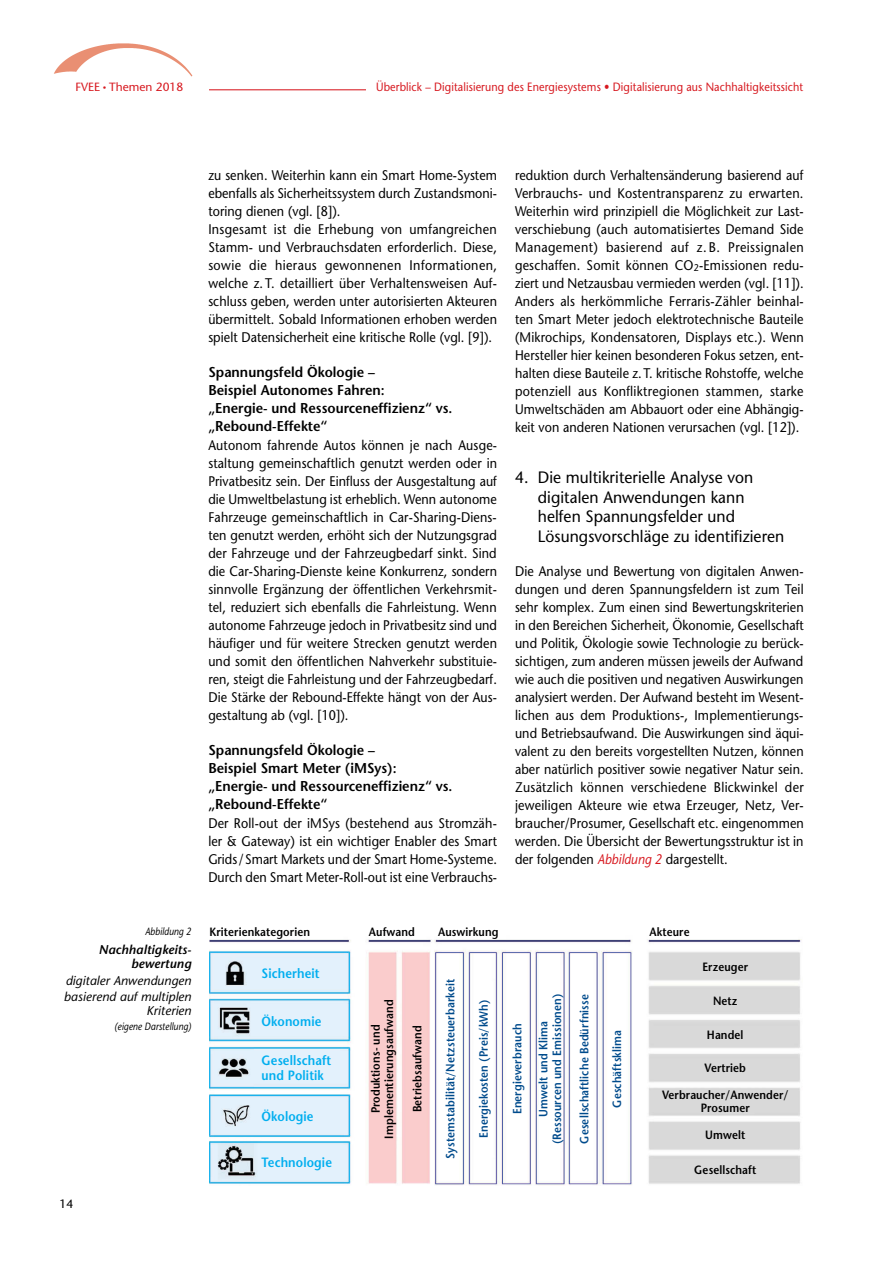
<style>
.page{position:relative;width:893px;height:1263px;background:#fff}
.page>*{position:absolute;margin:0;border:0;box-sizing:border-box;transform-origin:0 0}
.t1{font:16.5px/19.5px "Stone Sans";letter-spacing:.005em;color:#000;scale:.95 1}
.t2{font:600 14.25px/18px "Stone Sans";color:#000;scale:.95 1}
.t3{font:13.95px/18px "Stone Sans";letter-spacing:.005em;color:#000;text-align:justify;scale:.9 1}
.t4{font:600 13.5px/15px "Stone Sans";letter-spacing:.01em;color:#00aeef;scale:.9 1}
.t5{font:italic 12.75px/16.4px "Stone Sans";letter-spacing:.005em;color:#000}
.t6{font:italic 600 12.75px/14.2px "Stone Sans";letter-spacing:.005em;color:#000;text-align:right}
.t7{font:600 12px/13.5px "Stone Sans";letter-spacing:.01em;color:#000;text-align:center;scale:.9 1}
.t8{font:600 12px/13.5px "Stone Sans";letter-spacing:.01em;color:#004b8c;text-align:center;scale:.9 1}
.t9{font:12px "Stone Sans";letter-spacing:.01em;color:#d71920;scale:.9 1}
.t10{font:12px "Stone Sans";color:#000}
.t11{font:11.85px "Stone Sans";color:#d71920}
.t12{font:italic 10.5px "Stone Sans";letter-spacing:.005em;color:#000;scale:.85 1}
.s1{font-weight:700;font-size:6.9px}
.s2{font-style:italic;color:#d71920}
</style>
<div class="page">
<hr style="left:209px;top:89px;width:595px;height:1px;background:#d71920">
<img style="left:54px;top:43px;width:139px;height:34px">
<div style="left:366px;top:71px;width:441px;height:30px;background:#fff"></div>
<img style="left:209px;top:939px;width:593px;height:246px">
<p class="t11" style="left:76px;top:80px;width:109px">FVEE <span class="s1">•</span> Themen 2018</p>
<p class="t9" style="left:376px;top:80px;width:476px">Überblick – Digitalisierung des Energiesystems • Digitalisierung aus Nachhaltigkeitssicht</p>
<p class="t3" style="left:208px;top:166px;width:322px;text-align:left">zu senken. Weiterhin kann ein Smart Home-System ebenfalls als Sicherheitssystem durch Zustandsmoni&shy;toring dienen (vgl. [8]).<br>Insgesamt ist die Erhebung von umfangreichen Stamm- und Verbrauchsdaten erforderlich. Diese, sowie die hieraus gewonnenen Informationen, welche z. T. detailliert über Verhaltensweisen Auf&shy;schluss geben, werden unter autorisierten Akteuren übermittelt. Sobald Informationen erhoben werden spielt Datensicherheit eine kritische Rolle (vgl. [9]).</p>
<p class="t2" style="left:208px;top:363px;width:258px">Spannungsfeld Ökologie –<br>Beispiel Autonomes Fahren:<br>„Energie- und Ressourceneffizienz“ vs. „Rebound-Effekte“</p>
<p class="t3" style="left:208px;top:436px;width:322px">Autonom fahrende Autos können je nach Ausge&shy;staltung gemeinschaftlich genutzt werden oder in Privatbesitz sein. Der Einfluss der Ausgestaltung auf die Umweltbelastung ist erheblich. Wenn autonome Fahrzeuge gemeinschaftlich in Car-Sharing-Diens&shy;ten genutzt werden, erhöht sich der Nutzungsgrad der Fahrzeuge und der Fahrzeugbedarf sinkt. Sind die Car-Sharing-Dienste keine Konkurrenz, sondern sinnvolle Ergänzung der öffentlichen Verkehrsmit&shy;tel, reduziert sich ebenfalls die Fahrleistung. Wenn autonome Fahrzeuge jedoch in Privatbesitz sind und häufiger und für weitere Strecken genutzt werden und somit den öffentlichen Nahverkehr substituie&shy;ren, steigt die Fahrleistung und der Fahrzeugbedarf.<br>Die Stärke der Rebound-Effekte hängt von der Aus&shy;gestaltung ab (vgl. [10]).</p>
<p class="t2" style="left:208px;top:741px;width:258px">Spannungsfeld Ökologie –<br>Beispiel Smart Meter (iMSys): „Energie- und Ressourceneffizienz“ vs. „Rebound-Effekte“</p>
<p class="t3" style="left:208px;top:814px;width:322px">Der Roll-out der iMSys (bestehend aus Stromzäh&shy;ler &amp; Gateway) ist ein wichtiger Enabler des Smart Grids/Smart Markets und der Smart Home-Systeme.<br>Durch den Smart Meter-Roll-out ist eine Verbrauchs-</p>
<p class="t3" style="left:515px;top:166px;width:322px">reduktion durch Verhaltensänderung basierend auf Verbrauchs- und Kostentransparenz zu erwarten.<br>Weiterhin wird prinzipiell die Möglichkeit zur Last&shy;verschiebung (auch automatisiertes Demand Side Management) basierend auf z. B. Preissignalen geschaffen. Somit können CO<sub>2</sub>-Emissionen redu&shy;ziert und Netzausbau vermieden werden (vgl. [11]).<br>Anders als herkömmliche Ferraris-Zähler beinhal&shy;ten Smart Meter jedoch elektrotechnische Bauteile (Mikrochips, Kondensatoren, Displays etc.). Wenn Hersteller hier keinen besonderen Fokus setzen, ent&shy;halten diese Bauteile z.T. kritische Rohstoffe, welche potenziell aus Konfliktregionen stammen, starke Umweltschäden am Abbauort oder eine Abhängig&shy;keit von anderen Nationen verursachen (vgl. [12]).</p>
<p class="t1" style="left:538px;top:468px;width:261px;text-indent:-23px">4. Die multikriterielle Analyse von digitalen Anwendungen kann helfen Spannungsfelder und Lösungsvorschläge zu identifizieren</p>
<p class="t3" style="left:515px;top:562px;width:322px">Die Analyse und Bewertung von digitalen Anwen&shy;dungen und deren Spannungsfeldern ist zum Teil sehr komplex. Zum einen sind Bewertungskriterien in den Bereichen Sicherheit, Ökonomie, Gesellschaft und Politik, Ökologie sowie Technologie zu berück&shy;sichtigen, zum anderen müssen jeweils der Aufwand wie auch die positiven und negativen Auswirkungen analysiert werden. Der Aufwand besteht im Wesent&shy;lichen aus dem Produktions-, Implementierungs&shy;und Betriebsaufwand. Die Auswirkungen sind äqui&shy;valent zu den bereits vorgestellten Nutzen, können aber natürlich positiver sowie negativer Natur sein.<br>Zusätzlich können verschiedene Blickwinkel der jeweiligen Akteure wie etwa Erzeuger, Netz, Ver&shy;braucher/Prosumer, Gesellschaft etc. eingenommen werden. Die Übersicht der Bewertungsstruktur ist in der folgenden <span class="s2">Abbildung 2</span> dargestellt.</p>
<p class="t12" style="left:145px;top:925px;width:56px">Abbildung 2</p>
<p class="t6" style="left:99px;top:942px;width:94px">Nachhaltigkeits&shy;bewertung</p>
<p class="t5" style="left:64px;top:972px;width:129px">digitaler Anwendungen basierend auf multiplen</p>
<p class="t5" style="left:147px;top:1002px;width:46px">Kriterien</p>
<p class="t12" style="left:114px;top:1020px;width:92px">(eigene Darstellung)</p>
<p class="t10" style="left:60px;top:1197px;width:15px">14</p>
<p class="t7" style="left:209px;top:924px;width:113px">Kriterienkategorien</p>
<p class="t7" style="left:369px;top:924px;width:53px">Aufwand</p>
<p class="t7" style="left:438px;top:924px;width:69px">Auswirkung</p>
<p class="t7" style="left:649px;top:924px;width:46px">Akteure</p>
<p class="t4" style="left:261px;top:966px;width:66px">Sicherheit</p>
<p class="t4" style="left:261px;top:1014px;width:68px">Ökonomie</p>
<p class="t4" style="left:261px;top:1053px;width:79px">Gesellschaft und Politik</p>
<p class="t4" style="left:261px;top:1108px;width:59px">Ökologie</p>
<p class="t4" style="left:261px;top:1155px;width:80px">Technologie</p>
<p class="t7" style="left:369px;top:1139px;width:156px;rotate:-90deg">Produktions- und<br>Implementierungsaufwand</p>
<p class="t7" style="left:411px;top:1112px;width:98px;rotate:-90deg">Betriebsaufwand</p>
<p class="t8" style="left:443px;top:1159px;width:201px;rotate:-90deg">Systemstabilität/Netzsteuerbarkeit</p>
<p class="t8" style="left:477px;top:1138px;width:155px;rotate:-90deg">Energiekosten (Preis/kWh)</p>
<p class="t8" style="left:510px;top:1114px;width:102px;rotate:-90deg">Energieverbrauch</p>
<p class="t8" style="left:537px;top:1144px;width:169px;rotate:-90deg">Umwelt und Klima (Ressourcen und Emissionen)</p>
<p class="t8" style="left:577px;top:1143px;width:167px;rotate:-90deg">Gesellschaftliche Bedürfnisse</p>
<p class="t8" style="left:610px;top:1108px;width:88px;rotate:-90deg">Geschäftsklima</p>
<p class="t7" style="left:702px;top:960px;width:52px">Erzeuger</p>
<p class="t7" style="left:713px;top:994px;width:29px">Netz</p>
<p class="t7" style="left:707px;top:1028px;width:42px">Handel</p>
<p class="t7" style="left:704px;top:1061px;width:48px">Vertrieb</p>
<p class="t7" style="left:662px;top:1088px;width:142px">Verbraucher/Anwender/<br>Prosumer</p>
<p class="t7" style="left:705px;top:1128px;width:46px">Umwelt</p>
<p class="t7" style="left:694px;top:1163px;width:70px">Gesellschaft</p>
</div>
